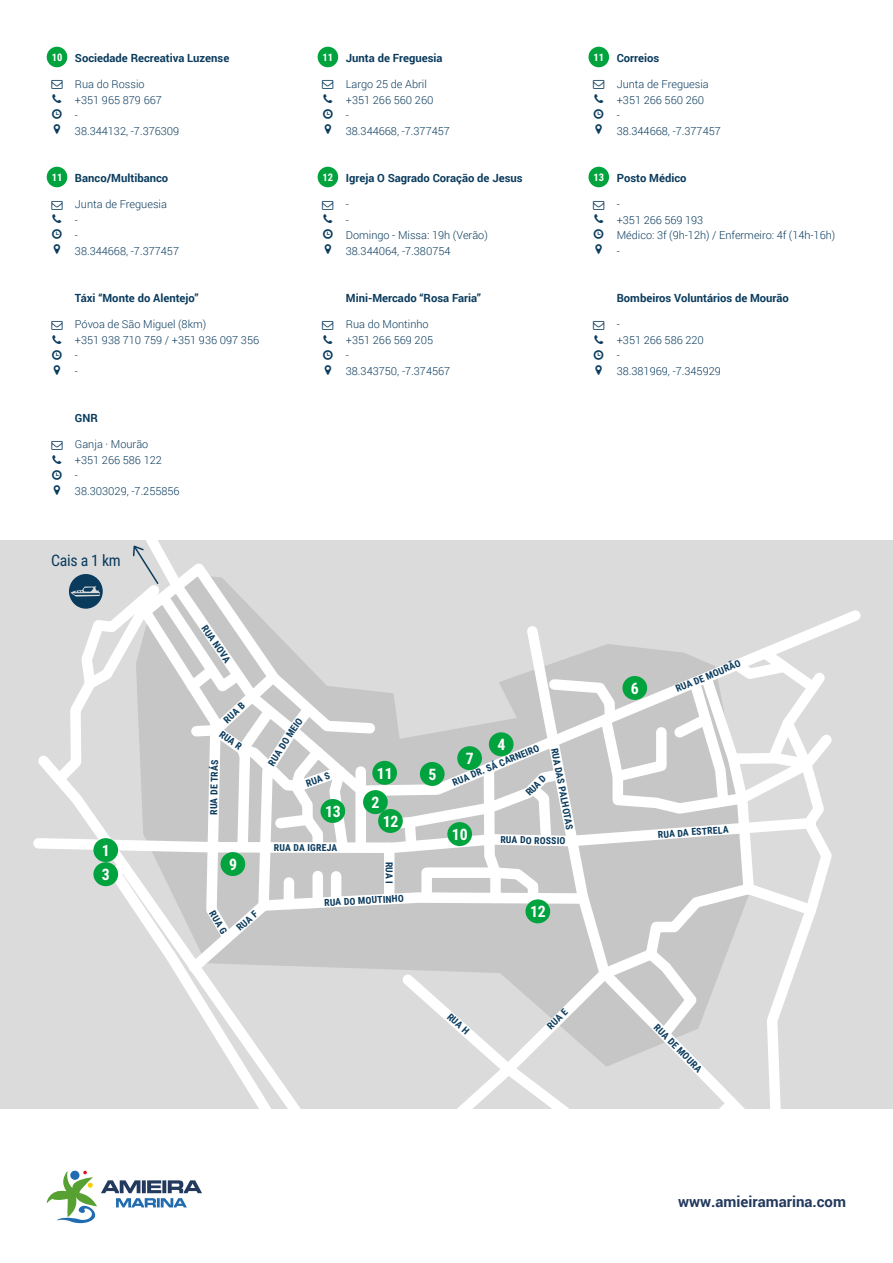
<style>
.page{position:relative;width:893px;height:1263px;background:#fff}
.page>*{position:absolute;margin:0;border:0;box-sizing:border-box;transform-origin:0 0}
.t1{font:15.9px "Roboto Condensed";letter-spacing:-.02em;color:#0a3b5d}
.t2{font:700 15.75px/24px "Roboto Condensed";letter-spacing:-.015em;color:#fff}
.t3{font:700 15px "Roboto";color:#23395d}
.t4{font:700 11.25px "Roboto";color:#0a3b5d}
.t5{font:300 10.95px/15.5px "Roboto";color:#0a3b5d}
.t6{font:700 10.5px "Roboto Condensed";color:#fff}
.t7{font:700 9.75px "Roboto Condensed";letter-spacing:.015em;color:#0a3b5d}
</style>
<div class="page">
<div style="left:47px;top:47px;width:20px;height:20px;background:#00a33e;border-radius:50%"></div>
<svg style="left:46px;top:1170px;width:156px;height:54px"></svg>
<div style="left:588px;top:47px;width:21px;height:20px;background:#00a33e;border-radius:50%"></div>
<div style="left:318px;top:47px;width:20px;height:20px;background:#00a33e;border-radius:50%"></div>
<div style="left:47px;top:167px;width:20px;height:20px;background:#00a33e;border-radius:50%"></div>
<div style="left:588px;top:167px;width:21px;height:20px;background:#00a33e;border-radius:50%"></div>
<div style="left:318px;top:167px;width:20px;height:20px;background:#00a33e;border-radius:50%"></div>
<div style="left:0;top:540px;width:893px;height:569px;background:#dadada"></div>
<svg style="left:33px;top:544px;width:808px;height:565px"></svg>
<p class="t6" style="left:52px;top:50px;width:12px">10</p>
<p class="t4" style="left:75px;top:50px;width:156px">Sociedade Recreativa Luzense</p>
<p class="t5" style="left:75px;top:76px;width:106px">Rua do Rossio<br>+351 965 879 667<br>-<br>38.344132, -7.376309</p>
<p class="t6" style="left:323px;top:50px;width:12px">11</p>
<p class="t4" style="left:617px;top:50px;width:44px">Correios</p>
<p class="t5" style="left:346px;top:76px;width:106px">Largo 25 de Abril +351 266 560 260<br>-<br>38.344668, -7.377457</p>
<p class="t4" style="left:346px;top:50px;width:98px">Junta de Freguesia</p>
<p class="t6" style="left:593px;top:50px;width:12px">11</p>
<p class="t5" style="left:617px;top:76px;width:106px">Junta de Freguesia +351 266 560 260<br>-<br>38.344668, -7.377457</p>
<p class="t6" style="left:52px;top:170px;width:12px">11</p>
<p class="t4" style="left:346px;top:170px;width:178px">Igreja O Sagrado Coração de Jesus</p>
<p class="t4" style="left:75px;top:170px;width:95px">Banco/Multibanco</p>
<p class="t6" style="left:593px;top:170px;width:12px">13</p>
<p class="t6" style="left:323px;top:170px;width:12px">12</p>
<p class="t4" style="left:617px;top:170px;width:71px">Posto Médico</p>
<p class="t5" style="left:346px;top:196px;width:143px">-<br>-<br>Domingo - Missa: 19h (Verão)<br>38.344064, -7.380754</p>
<p class="t5" style="left:75px;top:196px;width:106px">Junta de Freguesia<br>-<br>-<br>38.344668, -7.377457</p>
<p class="t5" style="left:617px;top:196px;width:220px">-<br>+351 266 569 193<br>Médico: 3f (9h-12h) / Enfermeiro: 4f (14h-16h) -</p>
<p class="t4" style="left:75px;top:290px;width:125px">Táxi “Monte do Alentejo”</p>
<p class="t5" style="left:75px;top:316px;width:186px">Póvoa de São Miguel (8km)<br>+351 938 710 759 / +351 936 097 356 -<br>-</p>
<p class="t4" style="left:346px;top:290px;width:137px">Mini-Mercado “Rosa Faria”</p>
<p class="t5" style="left:346px;top:316px;width:106px">Rua do Montinho +351 266 569 205<br>-<br>38.343750, -7.374567</p>
<p class="t4" style="left:617px;top:290px;width:174px">Bombeiros Voluntários de Mourão</p>
<p class="t5" style="left:617px;top:316px;width:106px">-<br>+351 266 586 220<br>-<br>38.381969, -7.345929</p>
<p class="t4" style="left:75px;top:410px;width:24px">GNR</p>
<p class="t5" style="left:75px;top:436px;width:106px">Ganja · Mourão<br>+351 266 586 122<br>-<br>38.303029, -7.255856</p>
<h1 class="t1" style="left:51px;top:549px;width:71px">Cais a 1 km</h1>
<h2 class="t2" style="left:102px;top:838px;width:9px">1<br>3</h2>
<p class="t7" style="left:210px;top:622px;width:45px;rotate:56deg">RUA NOVA</p>
<p class="t7" style="left:221px;top:716px;width:27px;rotate:-43deg">RUA B</p>
<p class="t7" style="left:207px;top:814px;width:56px;rotate:-89deg">RUA DE TRÁS</p>
<p class="t7" style="left:225px;top:727px;width:27px;rotate:36deg">RUA R</p>
<p class="t7" style="left:265px;top:761px;width:43px;rotate:-58deg">RUA DO M</p>
<p class="t7" style="left:304px;top:777px;width:26px;rotate:-19deg">RUA S</p>
<h2 class="t2" style="left:325px;top:798px;width:17px">13</h2>
<p class="t7" style="left:274px;top:841px;width:65px">RUA DA IGREJA</p>
<h2 class="t2" style="left:377px;top:760px;width:17px">11</h2>
<h2 class="t2" style="left:372px;top:790px;width:9px">2</h2>
<h2 class="t2" style="left:383px;top:808px;width:17px">12</h2>
<h2 class="t2" style="left:428px;top:761px;width:9px">5</h2>
<h2 class="t2" style="left:497px;top:732px;width:9px">4</h2>
<p class="t7" style="left:450px;top:777px;width:94px;rotate:-23deg">RUA DR. SÁ CARNEIRO</p>
<p class="t7" style="left:561px;top:747px;width:84px;rotate:79deg">RUA DAS PALHOTAS</p>
<h2 class="t2" style="left:466px;top:746px;width:9px">7</h2>
<p class="t7" style="left:523px;top:789px;width:25px;rotate:-44deg">RUA D</p>
<h2 class="t2" style="left:452px;top:821px;width:17px">10</h2>
<p class="t7" style="left:501px;top:833px;width:67px;rotate:1deg">RUA DO ROSSIO</p>
<h2 class="t2" style="left:631px;top:675px;width:9px">6</h2>
<p class="t7" style="left:673px;top:683px;width:71px;rotate:-23deg">RUA DE MOURÃO</p>
<p class="t7" style="left:657px;top:827px;width:72px;rotate:-4deg">RUA DA ESTRELA</p>
<h2 class="t2" style="left:229px;top:851px;width:9px">9</h2>
<p class="t7" style="left:396px;top:861px;width:24px;rotate:90deg">RUA I</p>
<p class="t7" style="left:218px;top:908px;width:27px;rotate:59deg">RUA G</p>
<p class="t7" style="left:233px;top:924px;width:26px;rotate:-42deg">RUA F</p>
<p class="t7" style="left:324px;top:896px;width:81px;rotate:-3deg">RUA DO MOUTINHO</p>
<h2 class="t2" style="left:530px;top:899px;width:17px">12</h2>
<p class="t7" style="left:453px;top:1010px;width:27px;rotate:42deg">RUA H</p>
<p class="t7" style="left:544px;top:1023px;width:26px;rotate:-45deg">RUA E</p>
<p class="t7" style="left:661px;top:1020px;width:65px;rotate:46deg">RUA DE MOURA</p>
<h3 class="t3" style="left:678px;top:1191px;width:169px">www.amieiramarina.com</h3>
</div>
